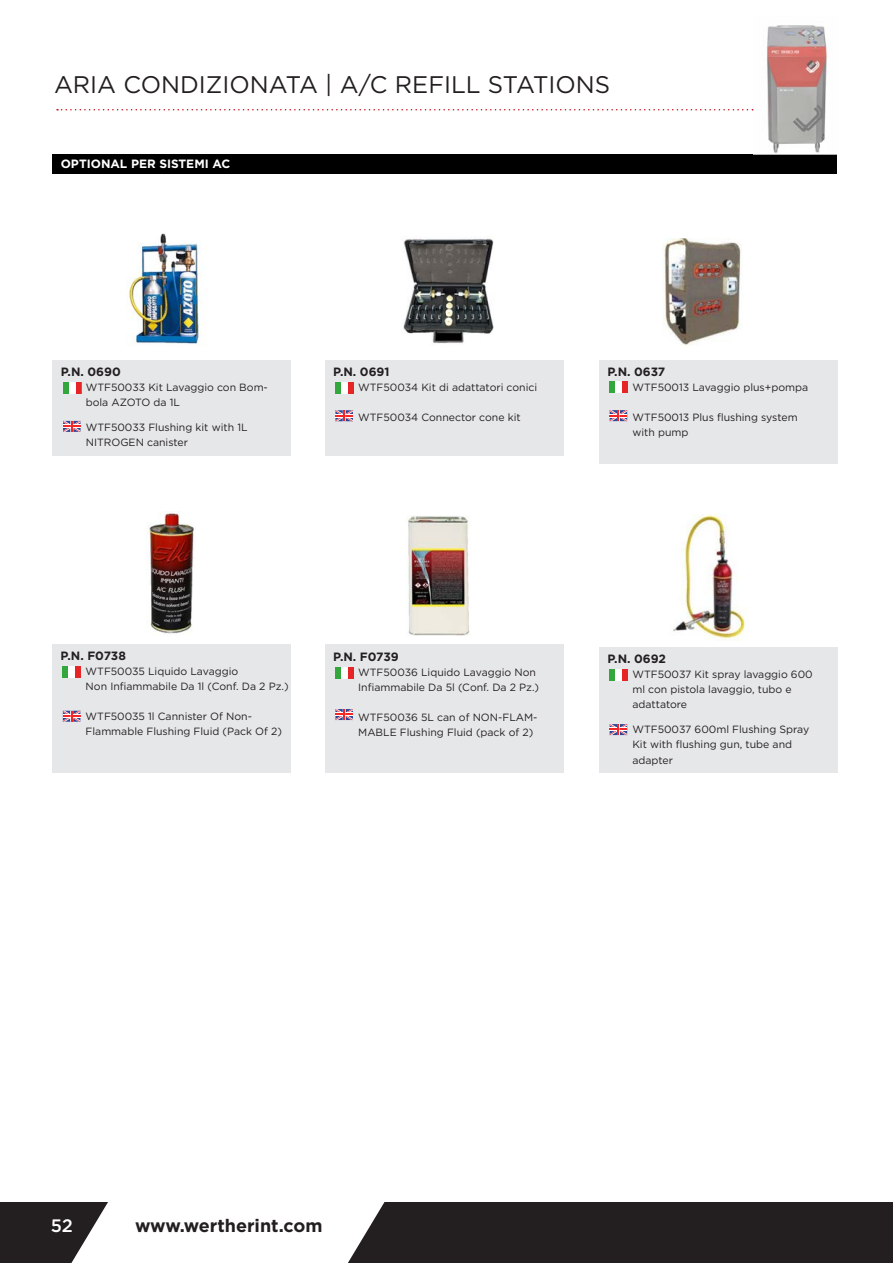
<style>
.page{position:relative;width:893px;height:1263px;background:#fff}
.page>*{position:absolute;margin:0;border:0;box-sizing:border-box;transform-origin:0 0}
.t1{font:24px "Gotham";color:#231f20}
.t2{font:700 18px "Gotham";color:#231f20}
.t3{font:500 18px "Gotham";color:#fff}
.t4{font:700 12px "Gotham";letter-spacing:-.005em;color:#231f20}
.t5{font:700 12px "Gotham";color:#fff}
.t6{font:10.5px/15px "Gotham";color:#231f20}
</style>
<div class="page">
<svg style="left:57px;top:109px;width:696px;height:1px"></svg>
<div style="left:52px;top:154px;width:785px;height:20px;background:#000001"></div>
<div style="left:599px;top:360px;width:238px;height:103px;background:#e6e7e9"></div>
<div style="left:52px;top:360px;width:239px;height:95px;background:#e6e7e9"></div>
<div style="left:325px;top:360px;width:238px;height:95px;background:#e6e7e9"></div>
<div style="left:52px;top:644px;width:239px;height:129px;background:#e6e7e9"></div>
<div style="left:325px;top:645px;width:238px;height:128px;background:#e6e7e9"></div>
<svg style="left:610px;top:410px;width:17px;height:11px"></svg>
<svg style="left:63px;top:421px;width:18px;height:11px"></svg>
<svg style="left:335px;top:410px;width:18px;height:11px"></svg>
<svg style="left:63px;top:711px;width:17px;height:11px"></svg>
<svg style="left:335px;top:709px;width:18px;height:11px"></svg>
<svg style="left:610px;top:381px;width:6px;height:11px"></svg>
<div style="left:619px;top:381px;width:9px;height:11px;background:#e62626"></div>
<div style="left:616px;top:381px;width:6px;height:11px;background:#fff"></div>
<div style="left:63px;top:382px;width:18px;height:12px;background:#33a63d"></div>
<svg style="left:75px;top:382px;width:6px;height:12px"></svg>
<div style="left:69px;top:382px;width:6px;height:12px;background:#fff"></div>
<div style="left:335px;top:382px;width:18px;height:12px;background:#33a63d"></div>
<svg style="left:347px;top:382px;width:6px;height:12px"></svg>
<div style="left:341px;top:382px;width:6px;height:12px;background:#fff"></div>
<svg style="left:63px;top:667px;width:6px;height:11px"></svg>
<div style="left:72px;top:667px;width:9px;height:11px;background:#e62626"></div>
<div style="left:69px;top:667px;width:6px;height:11px;background:#fff"></div>
<div style="left:335px;top:667px;width:18px;height:11px;background:#33a63d"></div>
<svg style="left:347px;top:667px;width:6px;height:11px"></svg>
<div style="left:341px;top:667px;width:6px;height:11px;background:#fff"></div>
<div style="left:599px;top:647px;width:238px;height:126px;background:#e6e7e9"></div>
<svg style="left:610px;top:724px;width:17px;height:11px"></svg>
<svg style="left:610px;top:669px;width:6px;height:12px"></svg>
<div style="left:619px;top:669px;width:9px;height:12px;background:#e62626"></div>
<div style="left:616px;top:669px;width:6px;height:12px;background:#fff"></div>
<div style="left:0;top:1203px;width:893px;height:60px;background:#231f20"></div>
<svg style="left:71px;top:1202px;width:313px;height:61px"></svg>
<img style="left:128px;top:233px;width:75px;height:111px">
<img style="left:403px;top:238px;width:91px;height:106px">
<img style="left:663px;top:238px;width:79px;height:108px">
<img style="left:146px;top:511px;width:48px;height:123px">
<img style="left:407px;top:516px;width:63px;height:120px">
<img style="left:673px;top:514px;width:74px;height:126px">
<img style="left:753px;top:25px;width:84px;height:130px">
<p class="t1" style="left:54px;top:69px;width:558px">ARIA CONDIZIONATA | A/C REFILL STATIONS</p>
<p class="t5" style="left:61px;top:156px;width:171px">OPTIONAL PER SISTEMI AC</p>
<p class="t4" style="left:61px;top:364px;width:62px">P.N. 0690</p>
<p class="t4" style="left:333px;top:364px;width:58px">P.N. 0691</p>
<p class="t4" style="left:607px;top:363px;width:59px">P.N. 0637</p>
<p class="t6" style="left:86px;top:379px;width:184px">WTF50033 Kit Lavaggio con Bom&shy;bola AZOTO da 1L</p>
<p class="t6" style="left:86px;top:420px;width:163px">WTF50033 Flushing kit with 1L<br>NITROGEN canister</p>
<p class="t6" style="left:358px;top:379px;width:181px">WTF50034 Kit di adattatori conici</p>
<p class="t6" style="left:358px;top:409px;width:164px">WTF50034 Connector cone kit</p>
<p class="t6" style="left:632px;top:379px;width:177px">WTF50013 Lavaggio plus+pompa</p>
<p class="t6" style="left:632px;top:409px;width:167px">WTF50013 Plus flushing system with pump</p>
<p class="t4" style="left:61px;top:648px;width:67px">P.N. F0738</p>
<p class="t4" style="left:333px;top:648px;width:67px">P.N. F0739</p>
<p class="t6" style="left:86px;top:664px;width:154px">WTF50035 Liquido Lavaggio</p>
<p class="t6" style="left:86px;top:679px;width:205px">Non Infiammabile Da 1l (Conf. Da 2 Pz.)</p>
<p class="t6" style="left:86px;top:709px;width:168px">WTF50035 1l Cannister Of Non-</p>
<p class="t6" style="left:86px;top:724px;width:198px">Flammable Flushing Fluid (Pack Of 2)</p>
<p class="t6" style="left:358px;top:664px;width:182px">WTF50036 Liquido Lavaggio Non<br>Infiammabile Da 5l (Conf. Da 2 Pz.)</p>
<p class="t6" style="left:358px;top:709px;width:181px">WTF50036 5L can of NON-FLAM-<br>MABLE Flushing Fluid (pack of 2)</p>
<p class="t4" style="left:607px;top:651px;width:60px">P.N. 0692</p>
<p class="t6" style="left:632px;top:666px;width:182px">WTF50037 Kit spray lavaggio 600 ml con pistola lavaggio, tubo e adattatore</p>
<p class="t6" style="left:632px;top:722px;width:178px">WTF50037 600ml Flushing Spray<br>Kit with flushing gun, tube and adapter</p>
<p class="t3" style="left:51px;top:1213px;width:24px">52</p>
<p class="t2" style="left:135px;top:1213px;width:189px">www.wertherint.com</p>
</div>
